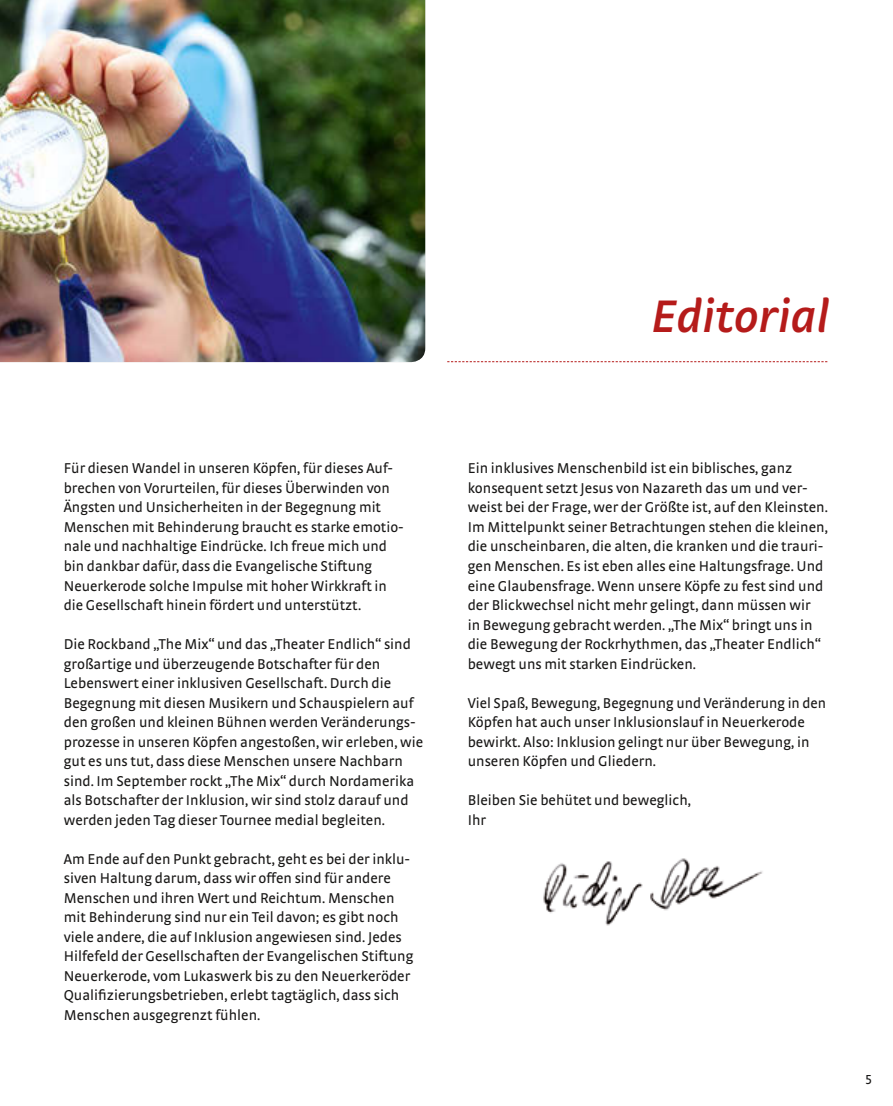
<style>
.page{position:relative;width:893px;height:1106px;background:#fff}
.page>*{position:absolute;margin:0;border:0;box-sizing:border-box;transform-origin:0 0}
.t1{font:italic 600 48px "Strada OT";color:#b51b1a}
.t2{font:15px/19.5px "Strada OT";color:#181716}
.t3{font:13.5px "Strada OT";color:#181716}
</style>
<div class="page">
<img style="left:543px;top:858px;width:220px;height:68px">
<img style="left:0;top:0;width:425px;height:362px">
<svg style="left:447px;top:361px;width:380px;height:1px"></svg>
<h1 class="t1" style="left:651px;top:287px;width:179px">Editorial</h1>
<p class="t2" style="left:64px;top:459px;width:340px">Für diesen Wandel in unseren Köpfen, für dieses Auf&shy;brechen von Vorurteilen, für dieses Überwinden von Ängsten und Unsicherheiten in der Begegnung mit Menschen mit Behinderung braucht es starke emotio&shy;nale und nachhaltige Eindrücke. Ich freue mich und bin dankbar dafür, dass die Evangelische Stiftung Neuerkerode solche Impulse mit hoher Wirkkraft in die Gesellschaft hinein fördert und unterstützt.</p>
<p class="t2" style="left:64px;top:634px;width:361px">Die Rockband „The Mix“ und das „Theater Endlich“ sind großartige und überzeugende Botschafter für den Lebenswert einer inklusiven Gesellschaft. Durch die Begegnung mit diesen Musikern und Schauspielern auf den großen und kleinen Bühnen werden Veränderungs&shy;prozesse in unseren Köpfen angestoßen, wir erleben, wie gut es uns tut, dass diese Menschen unsere Nachbarn sind. Im September rockt „The Mix“ durch Nordamerika als Botschafter der Inklusion, wir sind stolz darauf und werden jeden Tag dieser Tournee medial begleiten.</p>
<p class="t2" style="left:64px;top:849px;width:351px">Am Ende auf den Punkt gebracht, geht es bei der inklu&shy;siven Haltung darum, dass wir offen sind für andere Menschen und ihren Wert und Reichtum. Menschen mit Behinderung sind nur ein Teil davon; es gibt noch viele andere, die auf Inklusion angewiesen sind. Jedes Hilfefeld der Gesellschaften der Evangelischen Stiftung Neuerkerode, vom Lukaswerk bis zu den Neuerkeröder Qualifizierungsbetrieben, erlebt tagtäglich, dass sich Menschen ausgegrenzt fühlen.</p>
<p class="t2" style="left:468px;top:459px;width:362px">Ein inklusives Menschenbild ist ein biblisches, ganz konsequent setzt Jesus von Nazareth das um und ver&shy;weist bei der Frage, wer der Größte ist, auf den Kleinsten.<br>Im Mittelpunkt seiner Betrachtungen stehen die kleinen, die unscheinbaren, die alten, die kranken und die trauri&shy;gen Menschen. Es ist eben alles eine Haltungsfrage. Und eine Glaubensfrage. Wenn unsere Köpfe zu fest sind und der Blickwechsel nicht mehr gelingt, dann müssen wir<br>in Bewegung gebracht werden. „The Mix“ bringt uns in die Bewegung der Rockrhythmen, das „Theater Endlich“ bewegt uns mit starken Eindrücken.</p>
<p class="t2" style="left:468px;top:693px;width:360px">Viel Spaß, Bewegung, Begegnung und Veränderung in den Köpfen hat auch unser Inklusionslauf in Neuerkerode bewirkt. Also: Inklusion gelingt nur über Bewegung, in unseren Köpfen und Gliedern.</p>
<p class="t2" style="left:468px;top:790px;width:225px">Bleiben Sie behütet und beweglich,<br>Ihr</p>
<p class="t3" style="left:865px;top:1070px;width:8px">5</p>
</div>
